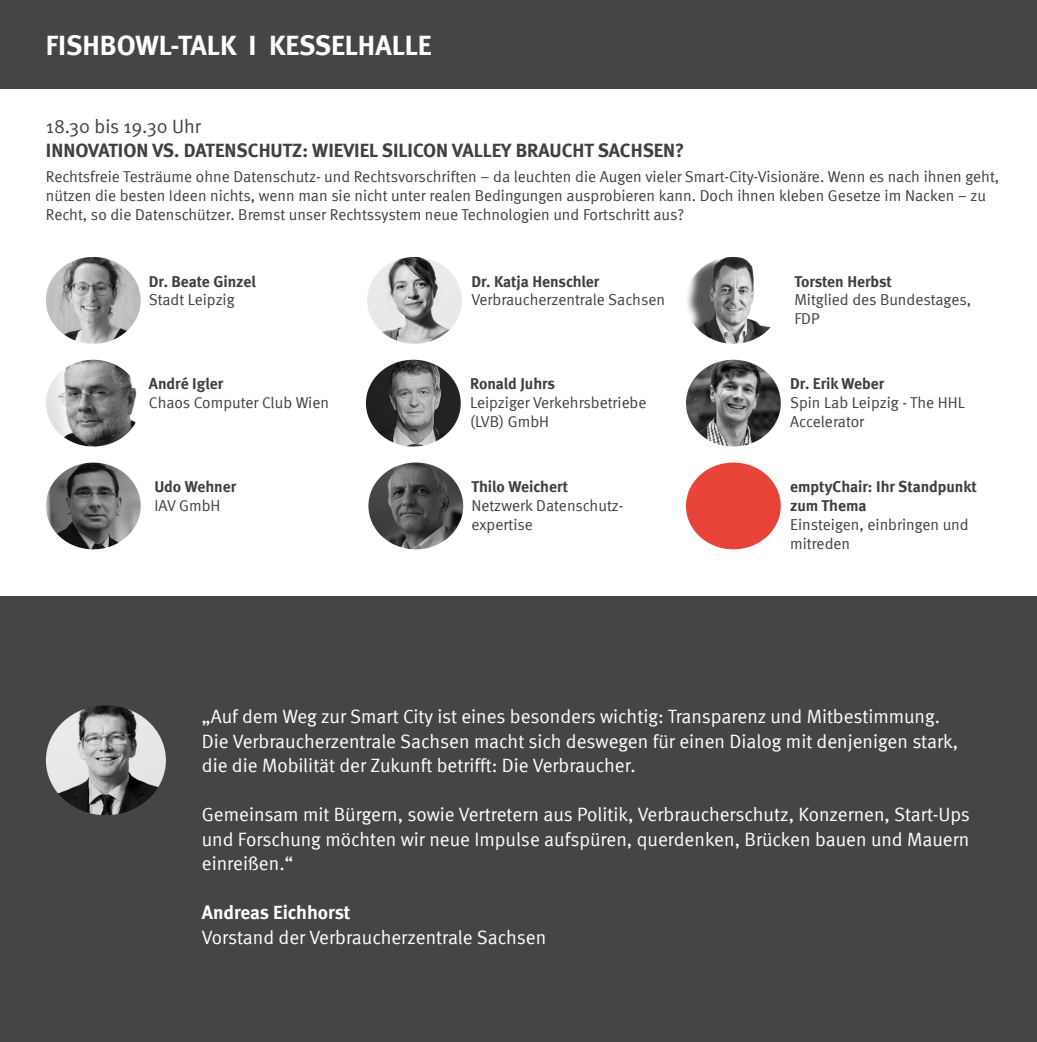
<style>
.page{position:relative;width:1037px;height:1042px;background:#fff}
.page>*{position:absolute;margin:0;border:0;box-sizing:border-box;transform-origin:0 0}
.t1{font:700 28px "Meta";color:#fff}
.t2{font:19.25px/24.5px "Meta Normal";color:#fff}
.t3{font:700 19.25px/24.5px "Meta";color:#40403f}
.t4{font:15.75px/18.9px "Meta Normal";color:#40403f}
.t5{font:700 15.75px/18.9px "Meta";color:#40403f}
.s1{font-family:"Meta Normal";font-weight:400}
.s2{font-family:"Meta";font-weight:700}
</style>
<div class="page">
<div style="left:0;top:597px;width:10px;height:445px;background:#464447"></div>
<div style="left:1px;top:597px;width:1036px;height:445px;background:#464447"></div>
<div style="left:0;top:0;width:1037px;height:88px;background:#464447"></div>
<img style="left:46px;top:257px;width:95px;height:87px">
<img style="left:367px;top:257px;width:95px;height:87px">
<img style="left:687px;top:257px;width:84px;height:87px">
<img style="left:46px;top:705px;width:120px;height:110px">
<img style="left:46px;top:360px;width:91px;height:86px">
<img style="left:686px;top:360px;width:95px;height:86px">
<img style="left:46px;top:462px;width:95px;height:87px">
<img style="left:368px;top:462px;width:95px;height:87px">
<div style="left:686px;top:462px;width:95px;height:87px;background:#e84338;border-radius:50%"></div>
<img style="left:366px;top:360px;width:95px;height:86px">
<p class="t1" style="left:46px;top:28px;width:387px">FISHBOWL-TALK I KESSELHALLE</p>
<p class="t3" style="left:46px;top:113px;width:640px"><span class="s1">18.30 bis 19.30 Uhr<br></span>INNOVATION VS. DATENSCHUTZ: WIEVIEL SILICON VALLEY BRAUCHT SACHSEN?</p>
<p class="t4" style="left:46px;top:166px;width:955px">Rechtsfreie Testräume ohne Datenschutz- und Rechtsvorschriften – da leuchten die Augen vieler Smart-City-Visionäre. Wenn es nach ihnen geht, nützen die besten Ideen nichts, wenn man sie nicht unter realen Bedingungen ausprobieren kann. Doch ihnen kleben Gesetze im Nacken – zu<br>Recht, so die Datenschützer. Bremst unser Rechtssystem neue Technologien und Fortschritt aus?</p>
<p class="t5" style="left:149px;top:271px;width:108px">Dr. Beate Ginzel<br><span class="s1">Stadt Leipzig</span></p>
<p class="t4" style="left:471px;top:271px;width:195px"><span class="s2">Dr. Katja Henschler<br></span>Verbraucherzentrale Sachsen</p>
<p class="t4" style="left:794px;top:271px;width:178px"><span class="s2">Torsten Herbst<br></span>Mitglied des Bundestages,<br>FDP</p>
<p class="t4" style="left:149px;top:374px;width:182px"><span class="s2">André Igler<br></span>Chaos Computer Club Wien</p>
<p class="t4" style="left:790px;top:374px;width:176px"><span class="s2">Dr. Erik Weber<br></span>Spin Lab Leipzig - The HHL<br>Accelerator</p>
<p class="t4" style="left:470px;top:374px;width:178px"><span class="s2">Ronald Juhrs<br></span>Leipziger Verkehrsbetriebe (LVB) GmbH</p>
<p class="t5" style="left:154px;top:477px;width:83px">Udo Wehner<br><span class="s1">IAV GmbH</span></p>
<p class="t4" style="left:471px;top:477px;width:154px"><span class="s2">Thilo Weichert<br></span>Netzwerk Datenschutz&shy;expertise</p>
<p class="t5" style="left:790px;top:477px;width:188px">emptyChair: Ihr Standpunkt zum Thema<br><span class="s1">Einsteigen, einbringen und mitreden</span></p>
<p class="t2" style="left:202px;top:704px;width:758px">„Auf dem Weg zur Smart City ist eines besonders wichtig: Transparenz und Mitbestimmung.<br>Die Verbraucherzentrale Sachsen macht sich deswegen für einen Dialog mit denjenigen stark, die die Mobilität der Zukunft betrifft: Die Verbraucher.</p>
<p class="t2" style="left:202px;top:802px;width:769px;text-align:justify">Gemeinsam mit Bürgern, sowie Vertretern aus Politik, Verbraucherschutz, Konzernen, Start-Ups und Forschung möchten wir neue Impulse aufspüren, querdenken, Brücken bauen und Mauern einreißen.“</p>
<p class="t2" style="left:202px;top:900px;width:346px"><span class="s2">Andreas Eichhorst<br></span>Vorstand der Verbraucherzentrale Sachsen</p>
</div>
